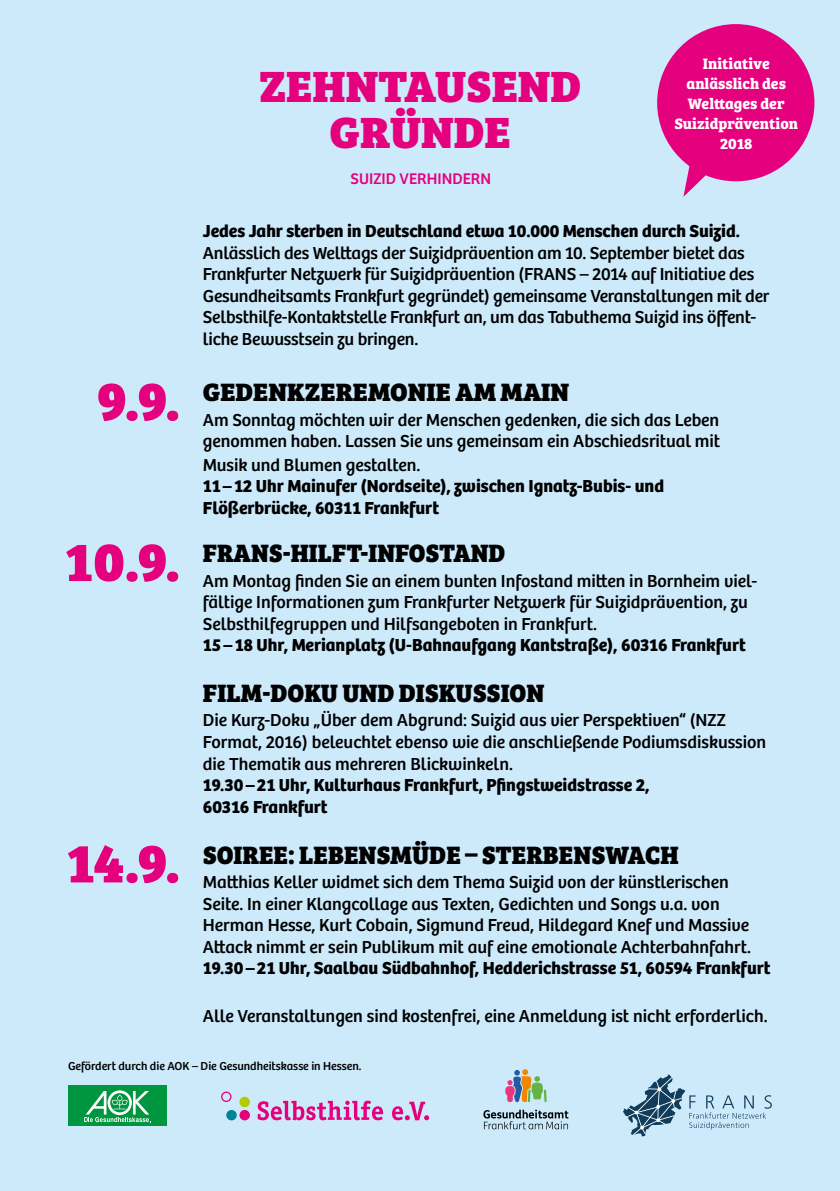
<style>
.page{position:relative;width:840px;height:1191px;background:#fff}
.page>*{position:absolute;margin:0;border:0;box-sizing:border-box;transform-origin:0 0}
.t1{font:56px "Bree Serif Eb";color:#e5007d}
.t2{font:45.2px/46.2px "Bree Serif Eb";color:#e5007d;text-align:center}
.t3{font:26px "Bree Serif Eb";color:#000;scale:.96 1}
.t4{font:26px "Bree Serif Eb";color:#000}
.t5{font:26px "Bree Serif Eb";color:#000;scale:.95 1}
.t6{font:18px/21.6px "Bree";color:#000}
.t7{font:700 18px/21.6px "Bree";color:#000}
.t8{font:16px "Bree";color:#e5007d}
.t9{font:700 15.6px/20px "Bree Serif";color:#fff;text-align:center}
.t10{font:12px "Bree";color:#000}
</style>
<div class="page">
<div style="left:0;top:0;width:839px;height:1191px;background:#cdeafb"></div>
<div style="left:68px;top:1085px;width:99px;height:41px;background:#00963f"></div>
<svg style="left:84px;top:1090px;width:66px;height:32px"></svg>
<svg style="left:623px;top:1074px;width:148px;height:62px"></svg>
<svg style="left:483px;top:1109px;width:85px;height:20px"></svg>
<svg style="left:505px;top:1069px;width:41px;height:33px"></svg>
<div style="left:239px;top:1110px;width:11px;height:10px;background:#e5007d;border-radius:50%"></div>
<div style="left:239px;top:1096px;width:11px;height:11px;background:#b1cb01;border-radius:50%"></div>
<div style="left:226px;top:1110px;width:10px;height:10px;background:#008297;border-radius:50%"></div>
<svg style="left:221px;top:1091px;width:10px;height:11px"></svg>
<svg style="left:257px;top:1100px;width:126px;height:20px"></svg>
<svg style="left:392px;top:1101px;width:37px;height:19px"></svg>
<div style="left:656px;top:24px;width:158px;height:157px;background:#e5007d;border-radius:50%"></div>
<svg style="left:683px;top:161px;width:62px;height:36px"></svg>
<div style="left:664px;top:32px;width:144px;height:142px;background:#e5007d;border-radius:50%"></div>
<h1 class="t1" style="left:97px;top:356px;width:85px">9.9.</h1>
<h1 class="t1" style="left:65px;top:516px;width:117px">10.9.</h1>
<h1 class="t1" style="left:66px;top:818px;width:115px">14.9.</h1>
<h2 class="t2" style="left:259px;top:60px;width:324px">ZEHNTAUSEND<br>GRÜNDE</h2>
<p class="t8" style="left:350px;top:169px;width:142px">SUIZID VERHINDERN</p>
<p class="t9" style="left:674px;top:52px;width:125px">Initiative anlässlich des<br>Welttages der<br>Suizidprävention<br>2018</p>
<p class="t7" style="left:203px;top:220px;width:538px">Jedes Jahr sterben in Deutschland etwa 10.000 Menschen durch Suizid.</p>
<p class="t6" style="left:203px;top:242px;width:567px">Anlässlich des Welttags der Suizidprävention am 10. September bietet das Frankfurter Netzwerk für Suizidprävention (FRANS – 2014 auf Initiative des Gesundheitsamts Frankfurt gegründet) gemeinsame Veranstaltungen mit der Selbsthilfe-Kontaktstelle Frankfurt an, um das Tabuthema Suizid ins öffent&shy;liche Bewusstsein zu bringen.</p>
<h3 class="t4" style="left:203px;top:371px;width:368px">GEDENKZEREMONIE AM MAIN</h3>
<p class="t6" style="left:203px;top:409px;width:518px">Am Sonntag möchten wir der Menschen gedenken, die sich das Leben genommen haben. Lassen Sie uns gemeinsam ein Abschiedsritual mit</p>
<p class="t6" style="left:203px;top:454px;width:219px">Musik und Blumen gestalten.</p>
<p class="t7" style="left:203px;top:475px;width:462px">11–12 Uhr Mainufer (Nordseite), zwischen Ignatz-Bubis- und<br>Flößerbrücke, 60311 Frankfurt</p>
<h3 class="t5" style="left:203px;top:532px;width:320px">FRANS-HILFT-INFOSTAND</h3>
<p class="t6" style="left:203px;top:570px;width:555px">Am Montag finden Sie an einem bunten Infostand mitten in Bornheim viel&shy;fältige Informationen zum Frankfurter Netzwerk für Suizidprävention, zu<br>Selbsthilfegruppen und Hilfsangeboten in Frankfurt.</p>
<p class="t7" style="left:203px;top:634px;width:544px">15–18 Uhr, Merianplatz (U-Bahnaufgang Kantstraße), 60316 Frankfurt</p>
<h3 class="t3" style="left:203px;top:672px;width:357px">FILM-DOKU UND DISKUSSION</h3>
<p class="t6" style="left:203px;top:710px;width:564px">Die Kurz-Doku „Über dem Abgrund: Suizid aus vier Perspektiven“ (NZZ<br>Format, 2016) beleuchtet ebenso wie die anschließende Podiumsdiskussion die Thematik aus mehreren Blickwinkeln.</p>
<p class="t7" style="left:203px;top:774px;width:448px">19.30–21 Uhr, Kulturhaus Frankfurt, Pfingstweidstrasse 2,<br>60316 Frankfurt</p>
<h3 class="t3" style="left:203px;top:833px;width:497px">SOIREE: LEBENSMÜDE – STERBENSWACH</h3>
<p class="t6" style="left:203px;top:871px;width:549px">Matthias Keller widmet sich dem Thema Suizid von der künstlerischen Seite. In einer Klangcollage aus Texten, Gedichten und Songs u.a. von Herman Hesse, Kurt Cobain, Sigmund Freud, Hildegard Knef und Massive Attack nimmt er sein Publikum mit auf eine emotionale Achterbahnfahrt.</p>
<p class="t7" style="left:203px;top:957px;width:569px">19.30–21 Uhr, Saalbau Südbahnhof, Hedderichstrasse 51, 60594 Frankfurt</p>
<p class="t6" style="left:203px;top:1005px;width:566px">Alle Veranstaltungen sind kostenfrei, eine Anmeldung ist nicht erforderlich.</p>
<p class="t10" style="left:68px;top:1058px;width:295px">Gefördert durch die AOK – Die Gesundheitskasse in Hessen.</p>
</div>
